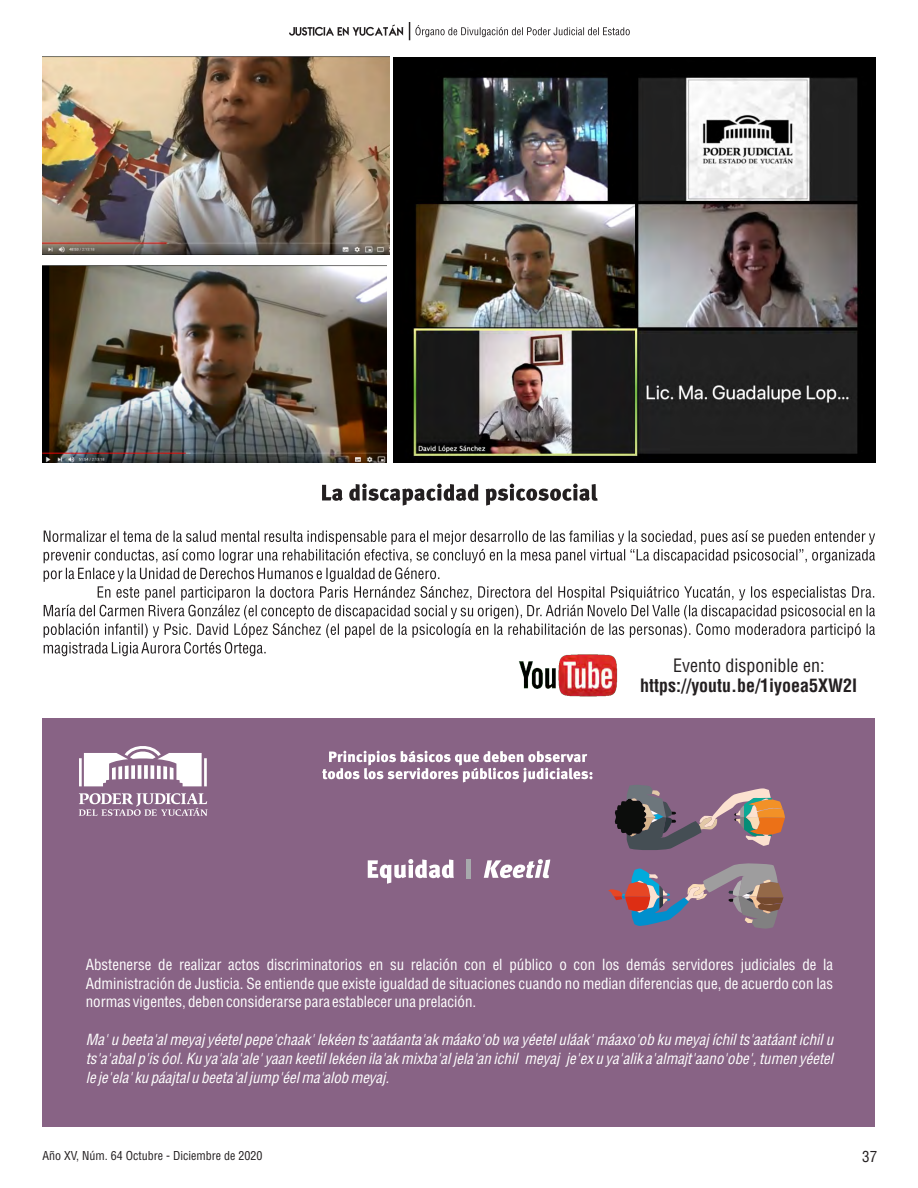
<style>
.page{position:relative;width:918px;height:1188px;background:#fff}
.page>*{position:absolute;margin:0;border:0;box-sizing:border-box;transform-origin:0 0}
.t1{font:700 condensed 18px "Helvetica LT Std";color:#231f20}
.t2{font:condensed 18px "Helvetica LT Std";color:#231f20}
.t3{font:italic condensed 15px/19.2px "Helvetica LT Std";color:#fff;text-align:justify}
.t4{font:condensed 15px/18.6px "Helvetica LT Std";color:#fff;text-align:justify}
.t5{font:condensed 15px "Helvetica LT Std";color:#231f20}
.t6{font:condensed 12px "Helvetica LT Std";color:#231f20}
</style>
<div class="page">
<img style="left:43px;top:57px;width:346px;height:197px">
<img style="left:43px;top:266px;width:343px;height:197px">
<svg style="left:44px;top:484px;width:831px;height:172px"></svg>
<img style="left:394px;top:58px;width:481px;height:405px">
<img style="left:509px;top:646px;width:114px;height:51px">
<div style="left:43px;top:718px;width:832px;height:409px;background:#886385"></div>
<svg style="left:322px;top:751px;width:271px;height:32px"></svg>
<svg style="left:608px;top:863px;width:176px;height:66px"></svg>
<svg style="left:615px;top:785px;width:170px;height:65px"></svg>
<svg style="left:79px;top:746px;width:128px;height:40px"></svg>
<svg style="left:79px;top:793px;width:129px;height:23px"></svg>
<svg style="left:368px;top:859px;width:182px;height:25px"></svg>
<hr style="left:467px;top:859px;width:4px;height:19px;background:#a7a9ac">
<svg style="left:289px;top:25px;width:114px;height:11px"></svg>
<svg style="left:409px;top:22px;width:221px;height:18px"></svg>
<p class="t2" style="left:673px;top:659px;width:153px">Evento disponible en:</p>
<p class="t1" style="left:640px;top:679px;width:219px">https://youtu.be/1iyoea5XW2I</p>
<p class="t4" style="left:86px;top:958px;width:749px">Abstenerse de realizar actos discriminatorios en su relación con el público o con los demás servidores judiciales de la Administración de Justicia. Se entiende que existe igualdad de situaciones cuando no median diferencias que, de acuerdo con las normas vigentes, deben considerarse para establecer una prelación.</p>
<p class="t3" style="left:86px;top:1032px;width:749px">Ma' u beeta'al meyaj yéetel pepe'chaak' lekéen ts'aatáanta'ak máako'ob wa yéetel uláak' máaxo'ob ku meyaj íchil ts'aatáant ichil u ts'a'abal p'is óol. Ku ya'ala'ale' yaan keetil lekéen ila'ak mixba'al jela'an ichil meyaj je'ex u ya'alik a'almajt'aano'obe', tumen yéetel le je'ela' ku páajtal u beeta'al jump'éel ma'alob meyaj.</p>
<p class="t6" style="left:42px;top:1151px;width:222px">Año XV, Núm. 64 Octubre - Diciembre de 2020</p>
<p class="t5" style="left:862px;top:1151px;width:16px">37</p>
</div>
